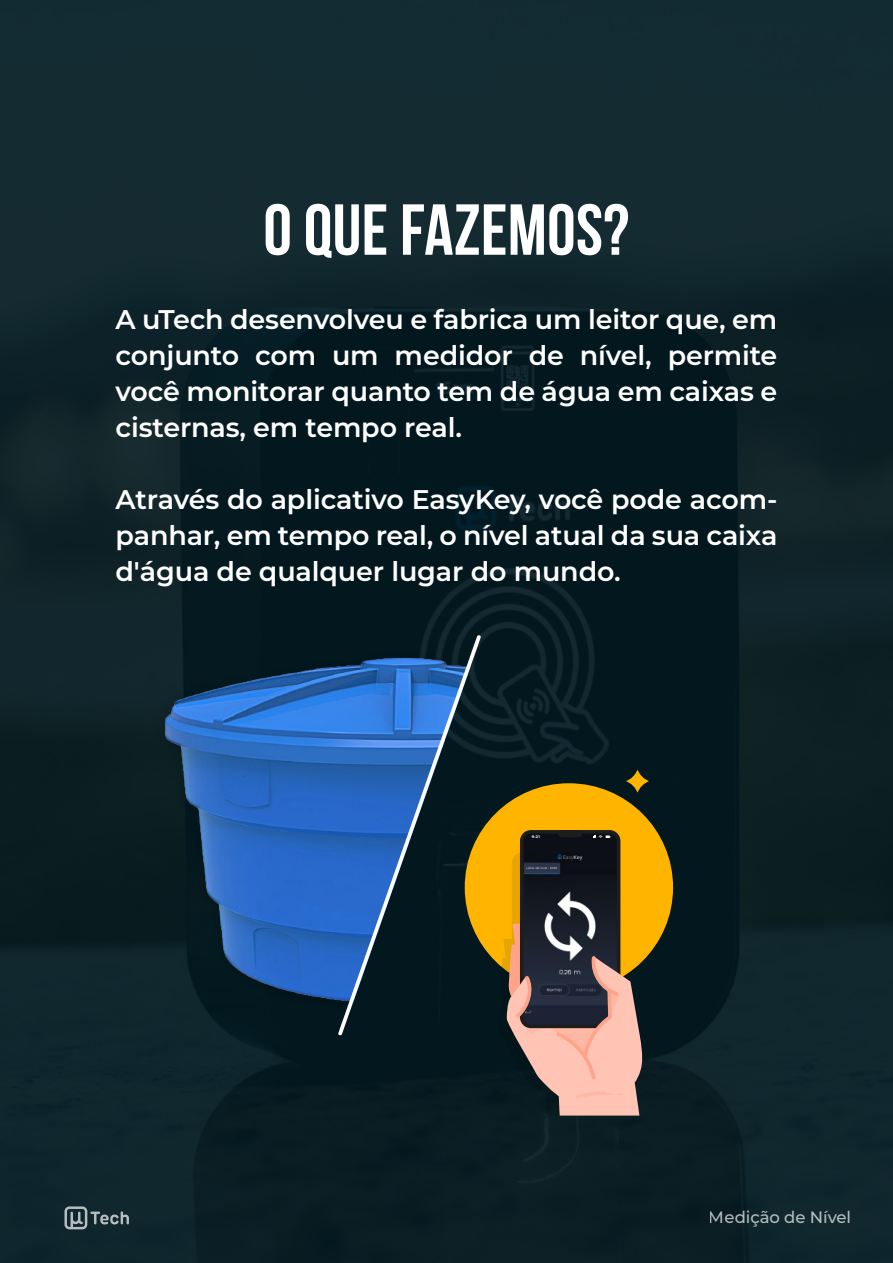
<style>
.page{position:relative;width:893px;height:1263px;background:#0e2229}
.page>*{position:absolute;margin:0;border:0;box-sizing:border-box;transform-origin:0 0}
.t1{font:700 72px "Bebas Neue";letter-spacing:.005em;color:#fff}
.t2{font:600 27px/36px "Montserrat";letter-spacing:-.005em;color:#fff;text-align:justify}
.t3{font:500 16.5px "Montserrat";letter-spacing:-.005em;color:#fff}
.t4{font:700 3.75px "Montserrat";color:#fff}
</style>
<div class="page">
<svg style="left:64px;top:1206px;width:65px;height:23px"></svg>
<img style="left:165px;top:634px;width:317px;height:393px">
<svg style="left:338px;top:634px;width:143px;height:402px;fill:#041921"></svg>
<div style="left:465px;top:783px;width:208px;height:208px;background:#ffb400;border-radius:50%"></div>
<svg style="left:498px;top:830px;width:148px;height:285px"></svg>
<svg style="left:626px;top:770px;width:23px;height:22px"></svg>
<h1 class="t1" style="left:263px;top:190px;width:367px">O QUE FAZEMOS?</h1>
<p class="t2" style="left:116px;top:300px;width:663px">A uTech desenvolveu e fabrica um leitor que, em conjunto com um medidor de nível, permite você monitorar quanto tem de água em caixas e cisternas, em tempo real.</p>
<p class="t2" style="left:116px;top:480px;width:663px">Através do aplicativo EasyKey, você pode acom&shy;panhar, em tempo real, o nível atual da sua caixa d'água de qualquer lugar do mundo.</p>
<p class="t4" style="left:532px;top:834px;width:10px">9:21</p>
<p class="t3" style="left:709px;top:1205px;width:144px">Medição de Nível</p>
</div>
